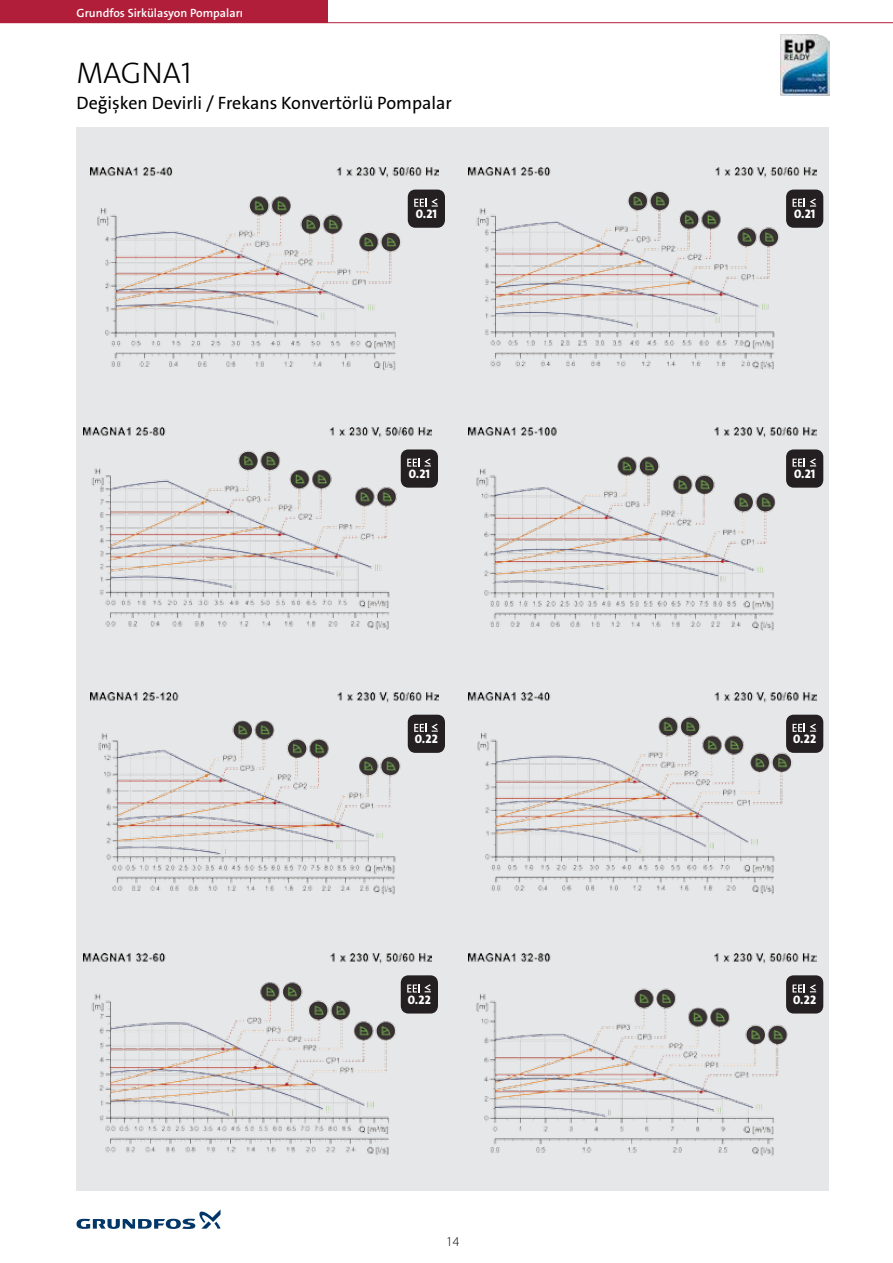
<style>
.page{position:relative;width:893px;height:1263px;background:#fff}
.page>*{position:absolute;margin:0;border:0;box-sizing:border-box;transform-origin:0 0}
.t1{font:30px "Grundfos The Sans V2 OT 3 L";color:#000}
.t2{font:18px "Grundfos The Sans V2 OT 5 R";color:#000}
.t3{font:300 13.5px "Myriad Pro";color:#000}
.t4{font:12.3px "Grundfos The Sans V2 OT 8 XB";letter-spacing:.005em;color:#fff}
.t5{font:12px "Grundfos The Sans V2 OT 6 SB";color:#fff}
</style>
<div class="page">
<svg style="left:77px;top:1209px;width:144px;height:20px"></svg>
<div style="left:0;top:0;width:327px;height:23px;background:#b11e39"></div>
<hr style="left:0;top:22px;width:893px;height:1px;background:#b11e39">
<img style="left:780px;top:34px;width:49px;height:61px">
<div style="left:77px;top:128px;width:752px;height:1063px;background:#e6e7e8"></div>
<img style="left:90px;top:167px;width:348px;height:204px">
<div style="left:408px;top:190px;width:37px;height:38px;background:#241f21;border-radius:8px"></div>
<svg style="left:414px;top:199px;width:24px;height:8px"></svg>
<img style="left:468px;top:427px;width:349px;height:204px">
<div style="left:786px;top:449px;width:37px;height:39px;background:#241f21;border-radius:8px"></div>
<svg style="left:792px;top:458px;width:24px;height:9px"></svg>
<img style="left:468px;top:167px;width:349px;height:203px">
<div style="left:786px;top:190px;width:37px;height:38px;background:#241f21;border-radius:8px"></div>
<svg style="left:792px;top:199px;width:24px;height:8px"></svg>
<img style="left:83px;top:427px;width:348px;height:203px">
<div style="left:401px;top:449px;width:37px;height:39px;background:#241f21;border-radius:8px"></div>
<svg style="left:407px;top:458px;width:24px;height:9px"></svg>
<img style="left:90px;top:692px;width:348px;height:203px">
<div style="left:408px;top:715px;width:37px;height:38px;background:#241f21;border-radius:8px"></div>
<svg style="left:414px;top:724px;width:24px;height:8px"></svg>
<img style="left:468px;top:692px;width:349px;height:203px">
<div style="left:786px;top:715px;width:37px;height:38px;background:#241f21;border-radius:8px"></div>
<svg style="left:792px;top:724px;width:24px;height:8px"></svg>
<img style="left:83px;top:953px;width:348px;height:202px">
<div style="left:401px;top:975px;width:37px;height:38px;background:#241f21;border-radius:8px"></div>
<svg style="left:407px;top:984px;width:24px;height:8px"></svg>
<img style="left:468px;top:953px;width:349px;height:203px">
<div style="left:786px;top:975px;width:37px;height:38px;background:#241f21;border-radius:8px"></div>
<svg style="left:792px;top:984px;width:24px;height:8px"></svg>
<p class="t5" style="left:77px;top:5px;width:168px">Grundfos Sirkülasyon Pompaları</p>
<h1 class="t1" style="left:77px;top:53px;width:117px">MAGNA1</h1>
<p class="t2" style="left:77px;top:91px;width:377px">Değişken Devirli / Frekans Konvertörlü Pompalar</p>
<p class="t4" style="left:416px;top:206px;width:23px">0.21</p>
<p class="t4" style="left:409px;top:466px;width:23px">0.21</p>
<p class="t4" style="left:794px;top:206px;width:23px">0.21</p>
<p class="t4" style="left:794px;top:466px;width:23px">0.21</p>
<p class="t4" style="left:415px;top:731px;width:25px">0.22</p>
<p class="t4" style="left:793px;top:731px;width:25px">0.22</p>
<p class="t4" style="left:408px;top:991px;width:25px">0.22</p>
<p class="t4" style="left:793px;top:991px;width:25px">0.22</p>
<p class="t3" style="left:446px;top:1233px;width:15px">14</p>
</div>
